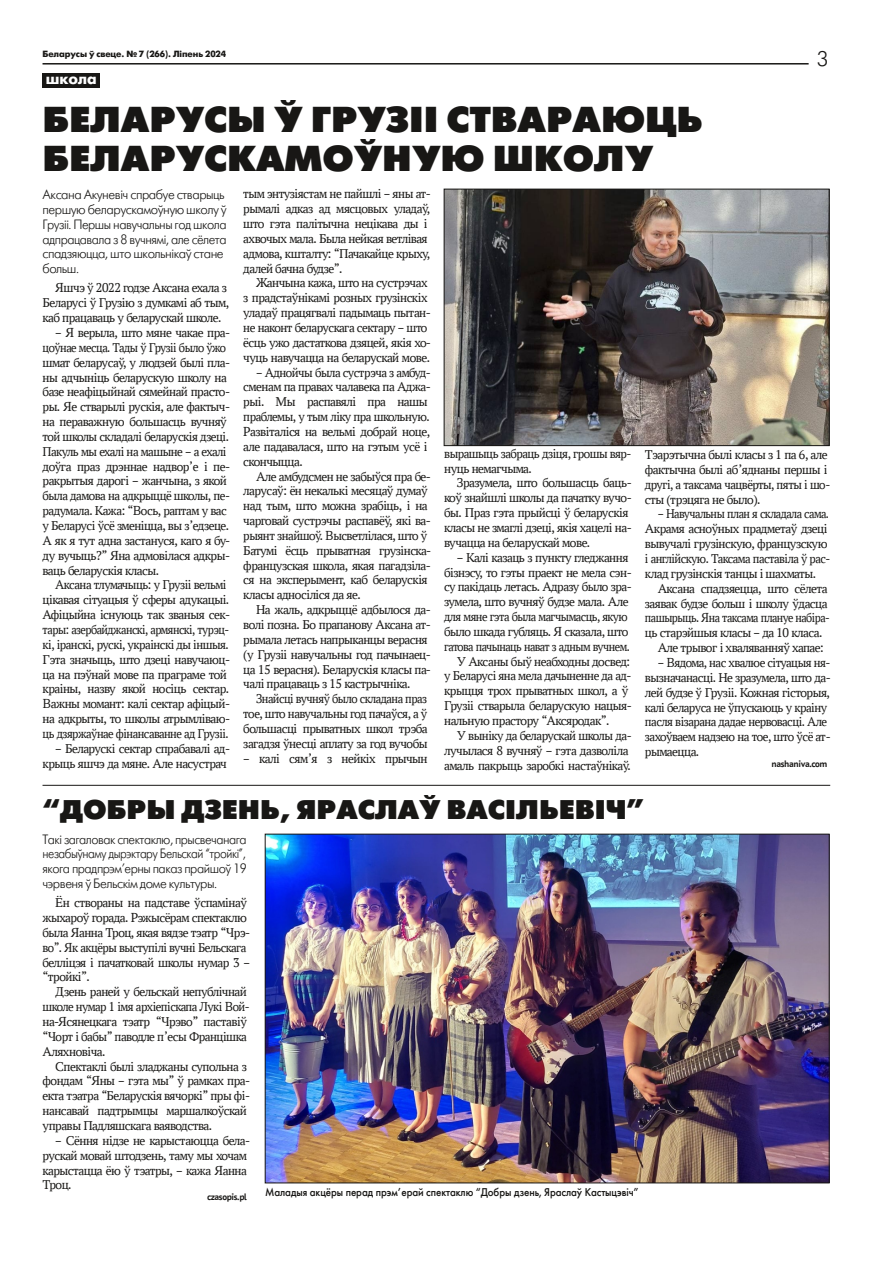
<style>
.page{position:relative;width:893px;height:1263px;background:#fff}
.page>*{position:absolute;margin:0;border:0;box-sizing:border-box;transform-origin:0 0}
.t1{font:36px/39.6px "Futura Futuris Black C";color:#181715}
.t2{font:27px "Futura Futuris Black C";color:#181715}
.t3{font:21px "Futura Futuris Light C";color:#181715}
.t4{font:700 15px "Futura Futuris C";letter-spacing:-.005em;color:#fff}
.t5{font:13.5px/14.9px "PT Astra Serif";letter-spacing:-.04em;color:#181715}
.t6{font:13.5px/14.9px "PT Astra Serif";letter-spacing:-.04em;color:#181715;scale:.94 1}
.t7{font:13.5px/14.9px "PT Astra Serif";letter-spacing:-.04em;color:#181715;scale:.96 1}
.t8{font:13.5px/14.9px "PT Astra Serif";letter-spacing:-.04em;color:#181715;scale:.95 1}
.t9{font:13.5px/14.9px "PT Astra Serif";letter-spacing:-.04em;color:#181715;scale:.9 1}
.t10{font:13.5px/14.9px "Futura Futuris Light C";letter-spacing:-.035em;color:#181715}
.t11{font:13.5px/14.9px "PT Astra Serif";letter-spacing:-.04em;color:#181715;text-align:justify;scale:.91 1}
.t12{font:13.5px/14.9px "Futura Futuris Light C";letter-spacing:-.035em;color:#181715;text-align:justify;scale:.94 1}
.t13{font:13.5px "PT Astra Serif";letter-spacing:-.04em;color:#181715;scale:.88 1}
.t14{font:11.25px "Futura Futuris C";letter-spacing:-.005em;color:#181715;scale:.94 1}
.t15{font:700 9.75px "PT Astra Sans";letter-spacing:-.035em;color:#181715}
.t16{font:700 9px "Futura Futuris C";letter-spacing:-.01em;color:#181715}
</style>
<div class="page">
<hr style="left:43px;top:63px;width:766px;height:2px;background:#181715">
<div style="left:43px;top:73px;width:57px;height:14px;background:#181715"></div>
<img style="left:446px;top:191px;width:381px;height:253px">
<div style="left:444px;top:189px;width:385px;height:257px;border:1px solid #181715"></div>
<img style="left:267px;top:836px;width:560px;height:345px">
<hr style="left:43px;top:785px;width:787px;height:1px;background:#181715">
<p class="t16" style="left:43px;top:51px;width:185px">Беларусы ў свеце. № 7 (266). Ліпень 2024</p>
<h3 class="t3" style="left:817px;top:50px;width:13px">3</h3>
<p class="t4" style="left:46px;top:73px;width:52px">школа</p>
<h1 class="t1" style="left:43px;top:102px;width:662px">БЕЛАРУСЫ Ў ГРУЗІІ СТВАРАЮЦЬ<br>БЕЛАРУСКАМОЎНУЮ ШКОЛУ</h1>
<p class="t10" style="left:43px;top:188px;width:186px">Аксана Акуневіч спрабуе стварыць першую беларускамоўную школу ў<br>Грузіі. Першы навучальны год школа адпрацавала з 8 вучнямі, але сёлета спадзяюцца, што школьнікаў стане больш.</p>
<p class="t5" style="left:43px;top:280px;width:188px;text-indent:13px">Яшчэ ў 2022 годзе Аксана ехала з<br>Беларусі ў Грузію з думкамі аб тым, каб працаваць у беларускай школе.</p>
<p class="t5" style="left:43px;top:325px;width:189px;text-indent:13px">– Я верыла, што мяне чакае пра&shy;цоўнае месца. Тады ў Грузіі было ўжо шмат беларусаў, у людзей былі пла&shy;ны адчыніць беларускую школу на базе неафіцыйнай сямейнай прасто&shy;ры. Яе стварылі рускія, але фактыч&shy;на пераважную большасць вучняў той школы складалі беларускія дзеці.<br>Пакуль мы ехалі на машыне – а ехалі доўга праз дрэннае надвор’е і пе&shy;ракрытыя дарогі – жанчына, з якой была дамова на адкрыццё школы, пе&shy;радумала. Кажа: “Вось, раптам у вас у Беларусі ўсё зменіцца, вы з’едзеце.<br>А як я тут адна застануся, каго я бу&shy;ду вучыць?” Яна адмовілася адкры&shy;ваць беларускія класы.</p>
<p class="t6" style="left:43px;top:577px;width:201px;text-indent:13px">Аксана тлумачыць: у Грузіі вельмі цікавая сітуацыя ў сферы адукацыі.<br>Афіцыйна існуюць так званыя сек&shy;тары: азербайджанскі, армянскі, турэц&shy;кі, іранскі, рускі, украінскі ды іншыя.<br>Гэта значыць, што дзеці навучаюц&shy;ца на пэўнай мове па праграме той краіны, назву якой носіць сектар.<br>Важны момант: калі сектар афіцый&shy;на адкрыты, то школы атрымліваю&shy;ць дзяржаўнае фінансаванне ад Грузіі.</p>
<p class="t5" style="left:43px;top:741px;width:189px;text-align:right">– Беларускі сектар спрабавалі ад&shy;крыць яшчэ да мяне. Але насустрач</p>
<p class="t7" style="left:243px;top:186px;width:197px">тым энтузіястам не пайшлі – яны ат&shy;рымалі адказ ад мясцовых уладаў, што гэта палітычна нецікава ды і ахвочых мала. Была нейкая ветлівая адмова, кшталту: “Пачакайце крыху, далей бачна будзе”.</p>
<p class="t5" style="left:243px;top:275px;width:189px;text-indent:13px">Жанчына кажа, што на сустрэчах з прадстаўнікамі розных грузінскіх уладаў працягвалі падымаць пытан&shy;не наконт беларускага сектару – што ёсць ужо дастаткова дзяцей, якія хо&shy;чуць навучацца на беларускай мове.</p>
<p class="t8" style="left:243px;top:365px;width:199px;text-indent:13px">– Аднойчы была сустрэча з амбуд&shy;сменам па правах чалавека па Аджа&shy;рыі. Мы распавялі пра нашы праблемы, у тым ліку пра школьную.<br>Развіталіся на вельмі добрай ноце, але падавалася, што на гэтым усё і скончыцца.</p>
<p class="t7" style="left:243px;top:468px;width:197px;text-indent:13px">Але амбудсмен не забыўся пра бе&shy;ларусаў: ён некалькі месяцаў думаў над тым, што можна зрабіць, і на чарговай сустрэчы распавёў, які ва&shy;рыянт знайшоў. Высветлілася, што ў Батумі ёсць прыватная грузінска&shy;французская школа, якая пагадзіла&shy;ся на эксперымент, каб беларускія класы адносіліся да яе.</p>
<p class="t5" style="left:243px;top:602px;width:189px;text-indent:13px">На жаль, адкрыццё адбылося да&shy;волі позна. Бо прапанову Аксана ат&shy;рымала летась напрыканцы верасня (у Грузіі навучальны год пачынаец&shy;ца 15 верасня). Беларускія класы па&shy;чалі працаваць з 15 кастрычніка.</p>
<p class="t11" style="left:243px;top:691px;width:204px;text-indent:13px">Знайсці вучняў было складана праз тое, што навучальны год пачаўся, а ў большасці прыватных школ трэба загадзя ўнесці аплату за год вучобы</p>
<p class="t5" style="left:243px;top:751px;width:186px">– калі сям’я з нейкіх прычын</p>
<p class="t6" style="left:444px;top:446px;width:200px">вырашыць забраць дзіця, грошы вяр&shy;нуць немагчыма.</p>
<p class="t5" style="left:444px;top:475px;width:189px;text-indent:13px">Зразумела, што большасць баць&shy;коў знайшлі школы да пачатку вучо&shy;бы. Праз гэта прыйсці ў беларускія класы не змаглі дзеці, якія хацелі на&shy;вучацца на беларускай мове.</p>
<p class="t5" style="left:457px;top:550px;width:173px">– Калі казаць з пункту гледжання</p>
<p class="t5" style="left:444px;top:564px;width:189px">бізнэсу, то гэты праект не мела сэн-</p>
<p class="t7" style="left:444px;top:579px;width:197px">су пакідаць летась. Адразу было зра-</p>
<p class="t5" style="left:444px;top:594px;width:186px">зумела, што вучняў будзе мала. Але</p>
<p class="t11" style="left:444px;top:609px;width:203px">для мяне гэта была магчымасць, якую</p>
<p class="t5" style="left:444px;top:624px;width:186px">было шкада губляць. Я сказала, што</p>
<p class="t9" style="left:444px;top:639px;width:208px">гатова пачынаць нават з адным вучнем.</p>
<p class="t5" style="left:457px;top:654px;width:175px">У Аксаны быў неабходны досвед:</p>
<p class="t8" style="left:444px;top:668px;width:198px">у Беларусі яна мела дачыненне да ад-</p>
<p class="t5" style="left:444px;top:683px;width:186px">крыцця трох прыватных школ, а ў</p>
<p class="t5" style="left:444px;top:698px;width:189px">Грузіі стварыла беларускую нацыя-</p>
<p class="t5" style="left:444px;top:713px;width:167px">нальную прастору “Аксяродак”.</p>
<p class="t8" style="left:457px;top:728px;width:185px">У выніку да беларускай школы да-</p>
<p class="t5" style="left:444px;top:743px;width:186px">лучылася 8 вучняў – гэта дазволіла</p>
<p class="t5" style="left:444px;top:758px;width:188px">амаль пакрыць заробкі настаўнікаў.</p>
<p class="t5" style="left:645px;top:447px;width:187px">Тэарэтычна былі класы з 1 па 6, але фактычна былі аб’яднаны першы і другі, а таксама чацвёрты, пяты і шо&shy;сты (трэцяга не было).</p>
<p class="t9" style="left:645px;top:506px;width:207px;text-indent:13px">– Навучальны план я складала сама.<br>Акрамя асноўных прадметаў дзеці вывучалі грузінскую, французскую і англійскую. Таксама паставіла ў рас&shy;клад грузінскія танцы і шахматы.</p>
<p class="t5" style="left:658px;top:581px;width:171px">Аксана спадзяецца, што сёлета</p>
<p class="t5" style="left:645px;top:596px;width:184px">заявак будзе больш і школу ўдасца</p>
<p class="t13" style="left:645px;top:610px;width:211px">пашырыць. Яна таксама плануе набіра-</p>
<p class="t5" style="left:645px;top:625px;width:179px">ць старэйшыя класы – да 10 класа.</p>
<p class="t5" style="left:658px;top:640px;width:168px">Але трывог і хваляванняў хапае:</p>
<p class="t6" style="left:645px;top:655px;width:199px;text-indent:13px">– Вядома, нас хвалюе сітуацыя ня&shy;вызначанасці. Не зразумела, што да&shy;лей будзе ў Грузіі. Кожная гісторыя, калі беларуса не ўпускаюць у краіну пасля візарана дадае нервовасці. Але захоўваем надзею на тое, што ўсё ат&shy;рымаецца.</p>
<p class="t15" style="left:771px;top:758px;width:58px">nashaniva.com</p>
<h2 class="t2" style="left:43px;top:799px;width:603px">“ДОБРЫ ДЗЕНЬ, ЯРАСЛАЎ ВАСІЛЬЕВІЧ”</h2>
<p class="t12" style="left:43px;top:832px;width:219px">Такі загаловак спектаклю, прысвечанага незабыўнаму дырэктару Бельскай “тройкі”, якога прадпрэм’ерны паказ прайшоў 19 чэрвеня ў Бельскім доме культуры.</p>
<p class="t5" style="left:43px;top:895px;width:209px;text-indent:13px">Ён створаны на падставе ўспамінаў жыхароў горада. Рэжысёрам спектаклю была Яанна Троц, якая вядзе тэатр “Чрэ&shy;во”. Як акцёры выступілі вучні Бельскага белліцэя і пачатковай школы нумар 3 – “тройкі”.</p>
<p class="t5" style="left:43px;top:984px;width:208px;text-indent:13px">Дзень раней у бельскай непублічнай школе нумар 1 імя архіепіскапа Лукі Вой&shy;на-Ясянецкага тэатр “Чрэво” паставіў “Чорт і бабы” паводле п’есы Францішка Аляхновіча.</p>
<p class="t5" style="left:43px;top:1058px;width:209px;text-indent:13px">Спектаклі былі зладжаны супольна з фондам “Яны – гэта мы” ў рамках пра&shy;екта тэатра “Беларускія вячоркі” пры фі&shy;нансавай падтрымцы маршалкоўскай управы Падляшскага ваяводства.</p>
<p class="t5" style="left:43px;top:1133px;width:209px;text-indent:13px">– Сёння нідзе не карыстаюцца бела&shy;рускай мовай штодзень, таму мы хочам карыстацца ёю ў тэатры, – кажа Яанна<br>Троц.</p>
<p class="t15" style="left:207px;top:1191px;width:41px">czasopis.pl</p>
<p class="t14" style="left:265px;top:1187px;width:399px">Маладыя акцёры перад прэм’ерай спектаклю “Добры дзень, Яраслаў Кастыцэвіч”</p>
</div>
